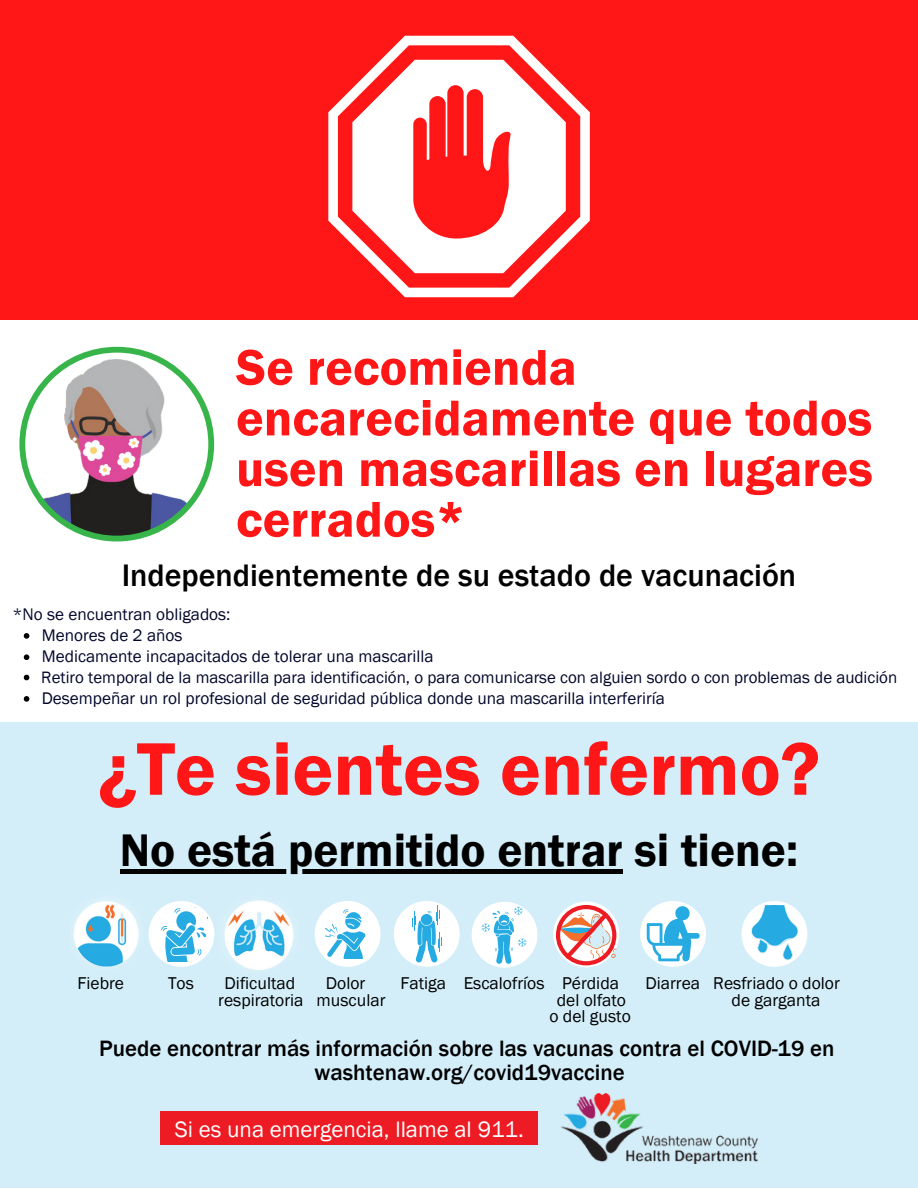
<style>
.page{position:relative;width:918px;height:1188px;background:#fff}
.page>*{position:absolute;margin:0;border:0;box-sizing:border-box;transform-origin:0 0}
.t1{font:600 77.1px "Franklin Gothic";color:#ff1616}
.t2{font:600 52.05px/50.7px "Franklin Gothic";color:#ff1616}
.t3{font:600 46.95px "Franklin Gothic";color:#000}
.t4{font:500 31.95px "Franklin Gothic";color:#000}
.t5{font:22.95px "Franklin Gothic";color:#fff}
.t6{font:500 22.8px "Franklin Gothic";color:#000}
.t7{font:17.55px "Franklin Gothic";color:#000}
.t8{font:17.25px "Franklin Gothic";color:#00062a}
.t9{font:16.95px "Franklin Gothic";color:#00062a}
</style>
<div class="page">
<div style="left:0;top:0;width:918px;height:320px;background:#ff1616"></div>
<svg style="left:328px;top:36px;width:262px;height:261px"></svg>
<div style="left:0;top:722px;width:918px;height:466px;background:#d3eef9"></div>
<div style="left:120px;top:869px;width:503px;height:5px;background:#000"></div>
<svg style="left:19px;top:347px;width:195px;height:195px"></svg>
<svg style="left:24px;top:633px;width:5px;height:6px"></svg>
<svg style="left:24px;top:654px;width:5px;height:6px"></svg>
<svg style="left:24px;top:675px;width:5px;height:5px"></svg>
<svg style="left:24px;top:696px;width:5px;height:6px"></svg>
<img style="left:560px;top:1093px;width:197px;height:70px">
<div style="left:161px;top:1112px;width:377px;height:33px;background:#ed1c24"></div>
<img style="left:73px;top:901px;width:66px;height:66px">
<svg style="left:315px;top:901px;width:66px;height:66px"></svg>
<svg style="left:394px;top:901px;width:66px;height:66px"></svg>
<svg style="left:553px;top:902px;width:66px;height:65px"></svg>
<svg style="left:640px;top:901px;width:66px;height:66px"></svg>
<svg style="left:742px;top:901px;width:65px;height:66px"></svg>
<svg style="left:472px;top:902px;width:65px;height:66px"></svg>
<img style="left:224px;top:900px;width:70px;height:70px">
<svg style="left:149px;top:901px;width:65px;height:66px"></svg>
<p class="t2" style="left:236px;top:341px;width:638px">Se recomienda encarecidamente que todos usen mascarillas en lugares cerrados*</p>
<p class="t4" style="left:122px;top:557px;width:676px">Independientemente de su estado de vacunación</p>
<p class="t8" style="left:13px;top:604px;width:220px">*No se encuentran obligados:</p>
<p class="t8" style="left:42px;top:625px;width:142px">Menores de 2 años</p>
<p class="t8" style="left:42px;top:647px;width:393px">Medicamente incapacitados de tolerar una mascarilla</p>
<p class="t9" style="left:41px;top:667px;width:857px">Retiro temporal de la mascarilla para identificación, o para comunicarse con alguien sordo o con problemas de audición</p>
<p class="t8" style="left:42px;top:688px;width:624px">Desempeñar un rol profesional de seguridad pública donde una mascarilla interferiría</p>
<p class="t1" style="left:98px;top:724px;width:724px">¿Te sientes enfermo?</p>
<p class="t3" style="left:120px;top:823px;width:680px">No está permitido entrar si tiene:</p>
<p class="t7" style="left:78px;top:973px;width:48px">Fiebre</p>
<p class="t7" style="left:168px;top:973px;width:27px">Tos</p>
<p class="t7" style="left:225px;top:973px;width:72px">Dificultad</p>
<p class="t7" style="left:326px;top:973px;width:41px">Dolor</p>
<p class="t7" style="left:401px;top:973px;width:220px">Fatiga Escalofríos Pérdida</p>
<p class="t7" style="left:645px;top:973px;width:196px">Diarrea Resfriado o dolor</p>
<p class="t7" style="left:218px;top:990px;width:169px">respiratoria muscular</p>
<p class="t7" style="left:557px;top:990px;width:71px">del olfato</p>
<p class="t7" style="left:732px;top:990px;width:90px">de garganta</p>
<p class="t7" style="left:549px;top:1006px;width:83px">o del gusto</p>
<p class="t6" style="left:99px;top:1035px;width:737px">Puede encontrar más información sobre las vacunas contra el COVID-19 en</p>
<p class="t6" style="left:315px;top:1059px;width:312px">washtenaw.org/covid19vaccine</p>
<p class="t5" style="left:175px;top:1115px;width:351px">Si es una emergencia, llame al 911.</p>
</div>
